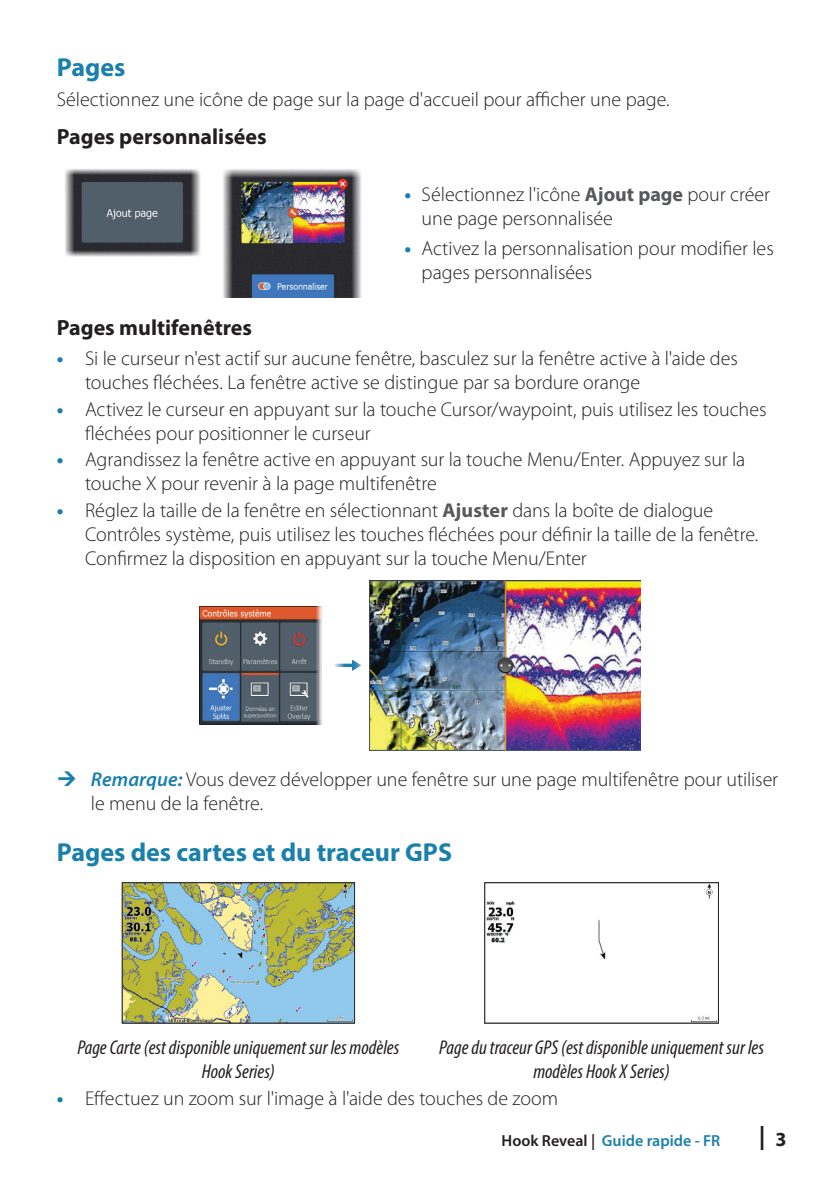
<style>
.page{position:relative;width:840px;height:1191px;background:#fff}
.page>*{position:absolute;margin:0;border:0;box-sizing:border-box;transform-origin:0 0}
.t1{font:700 26px "Myriad Pro";color:#1980ac}
.t2{font:700 24px "Myriad Pro";color:#231f20}
.t3{font:700 22px "Myriad Pro";color:#231f20}
.t4{font:300 20px/24px "Myriad Pro";color:#231f20}
.t5{font:italic condensed 20px/24px "Myriad Pro";color:#231f20;text-align:center}
.t6{font:600 16px "Myriad Pro";color:#1980ac}
.s1{font-weight:700;color:#1980ac}
.s2{font-weight:700;color:#57585a}
.s3{font-weight:600;font-style:italic;color:#1980ac}
.s4{color:#231f20}
</style>
<div class="page">
<img style="left:65px;top:169px;width:136px;height:87px">
<img style="left:223px;top:169px;width:138px;height:128px">
<img style="left:199px;top:606px;width:122px;height:118px">
<svg style="left:334px;top:663px;width:18px;height:4px"></svg>
<svg style="left:352px;top:659px;width:9px;height:12px"></svg>
<img style="left:369px;top:580px;width:271px;height:170px">
<img style="left:124px;top:884px;width:228px;height:137px">
<div style="left:122px;top:882px;width:232px;height:141px;border:1px solid #231f20"></div>
<img style="left:486px;top:884px;width:230px;height:137px">
<div style="left:484px;top:882px;width:234px;height:141px;border:1px solid #231f20"></div>
<h1 class="t1" style="left:57px;top:50px;width:70px">Pages</h1>
<p class="t4" style="left:57px;top:88px;width:614px">Sélectionnez une icône de page sur la page d'accueil pour afficher une page.</p>
<p class="t3" style="left:57px;top:122px;width:211px">Pages personnalisées</p>
<p class="t4" style="left:421px;top:183px;width:350px;text-indent:-17px"><span class="s1">•</span> Sélectionnez l'icône <span class="s2">Ajout page</span> pour créer une page personnalisée</p>
<p class="t4" style="left:421px;top:237px;width:353px;text-indent:-17px"><span class="s1">•</span> Activez la personnalisation pour modifier les pages personnalisées</p>
<p class="t3" style="left:57px;top:313px;width:197px">Pages multifenêtres</p>
<p class="t4" style="left:85px;top:346px;width:654px;text-indent:-28px"><span class="s1">•</span> Si le curseur n'est actif sur aucune fenêtre, basculez sur la fenêtre active à l'aide des touches fléchées. La fenêtre active se distingue par sa bordure orange</p>
<p class="t4" style="left:85px;top:397px;width:682px;text-indent:-28px"><span class="s1">•</span> Activez le curseur en appuyant sur la touche Cursor/waypoint, puis utilisez les touches fléchées pour positionner le curseur</p>
<p class="t4" style="left:85px;top:448px;width:661px;text-indent:-28px"><span class="s1">•</span> Agrandissez la fenêtre active en appuyant sur la touche Menu/Enter. Appuyez sur la touche X pour revenir à la page multifenêtre</p>
<p class="t4" style="left:85px;top:499px;width:674px;text-indent:-28px"><span class="s1">•</span> Réglez la taille de la fenêtre en sélectionnant <span class="s2">Ajuster</span> dans la boîte de dialogue<br>Contrôles système, puis utilisez les touches fléchées pour définir la taille de la fenêtre.<br>Confirmez la disposition en appuyant sur la touche Menu/Enter</p>
<p class="t4" style="left:91px;top:767px;width:688px"><span class="s3">Remarque:</span> Vous devez développer une fenêtre sur une page multifenêtre pour utiliser le menu de la fenêtre.</p>
<h1 class="t1" style="left:57px;top:835px;width:396px">Pages des cartes et du traceur GPS</h1>
<p class="t5" style="left:77px;top:1035px;width:323px">Page Carte (est disponible uniquement sur les modèles<br>Hook Series)</p>
<p class="t5" style="left:439px;top:1035px;width:326px">Page du traceur GPS (est disponible uniquement sur les modèles Hook X Series)</p>
<p class="t4" style="left:57px;top:1086px;width:502px"><span class="s1">•</span> Effectuez un zoom sur l'image à l'aide des touches de zoom</p>
<p class="t6" style="left:501px;top:1130px;width:220px"><span class="s4">Hook Reveal |</span> Guide rapide - FR</p>
<p class="t2" style="left:758px;top:1120px;width:29px">| <sub>3</sub></p>
</div>
